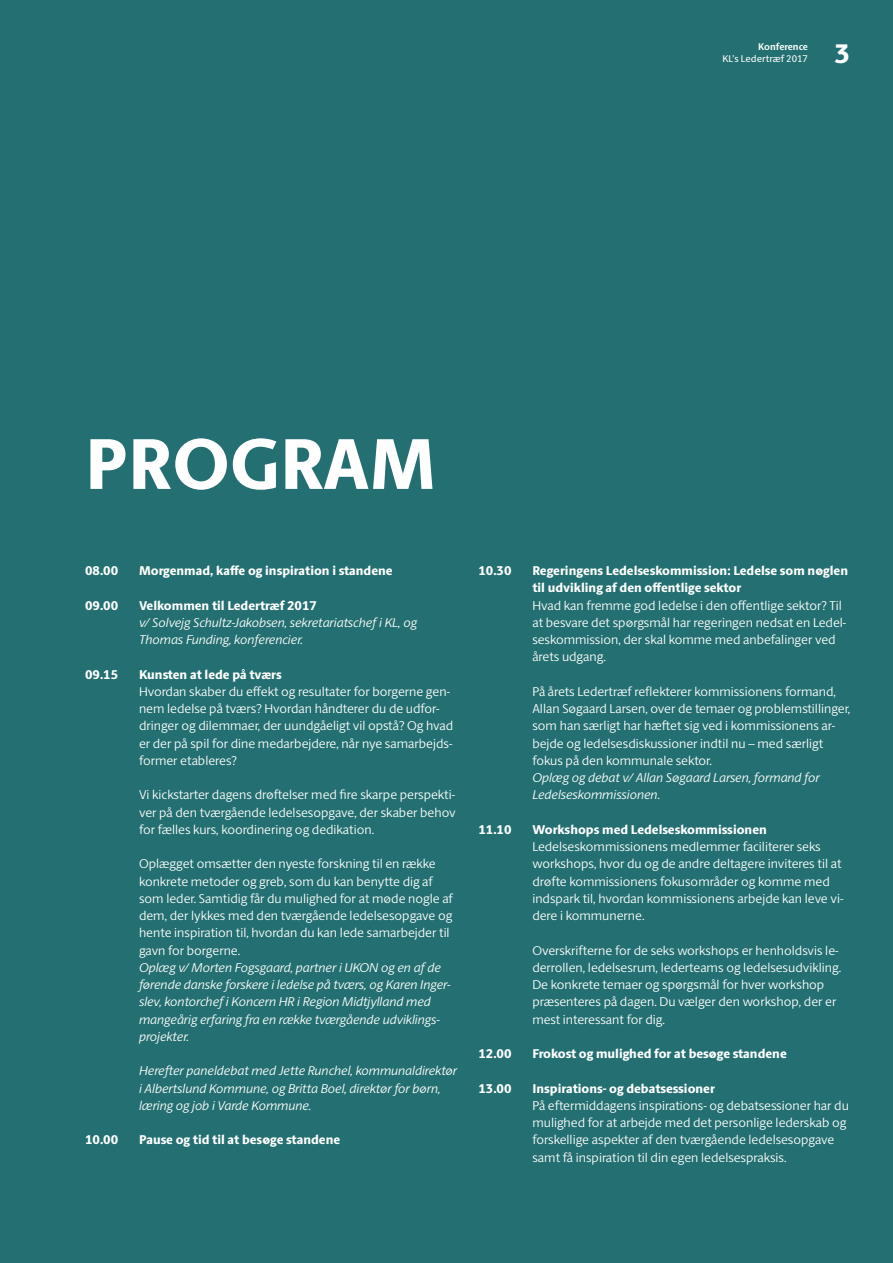
<style>
.page{position:relative;width:893px;height:1263px;background:#236f71}
.page>*{position:absolute;margin:0;border:0;box-sizing:border-box;transform-origin:0 0}
.Rubrik_1_-_SANS{font:800 72px "ID Sans";color:#fff}
.Pagina_højre{font:800 27px "ID Sans";color:#fff}
.Brødtekst_-_SANS{font:300 12.75px/17.2px "ID Sans";color:#fff}
.Brødtekst_-_SANS-2{font:italic 300 12.75px/17.2px "ID Sans";color:#fff}
.Brødtekst_-_SANS-3{font:800 12.75px/17.2px "ID Sans";color:#fff}
.Klummetitel_HØJRE{font:9.75px "ID Sans";color:#fff}
.Klummetitel_HØJRE-2{font:700 9.75px "ID Sans";color:#fff}
</style>
<div class="page">
<p class="Klummetitel_HØJRE-2" style="left:758px;top:41px;width:51px">Konference</p>
<p class="Klummetitel_HØJRE" style="left:722px;top:53px;width:87px">KL’s Ledertræf 2017</p>
<p class="Pagina_højre" style="left:835px;top:37px;width:17px">3</p>
<p class="Rubrik_1_-_SANS" style="left:85px;top:420px;width:353px">PROGRAM</p>
<p class="Brødtekst_-_SANS-3" style="left:85px;top:562px;width:35px">08.00</p>
<p class="Brødtekst_-_SANS-3" style="left:139px;top:562px;width:255px">Morgenmad, kaffe og inspiration i standene</p>
<p class="Brødtekst_-_SANS-3" style="left:85px;top:597px;width:35px">09.00</p>
<p class="Brødtekst_-_SANS-3" style="left:139px;top:597px;width:180px">Velkommen til Ledertræf 2017</p>
<p class="Brødtekst_-_SANS-2" style="left:139px;top:614px;width:279px">v/ Solvejg Schultz-Jakobsen, sekretariatschef i KL, og<br>Thomas Funding, konferencier.</p>
<p class="Brødtekst_-_SANS-3" style="left:85px;top:666px;width:35px">09.15</p>
<p class="Brødtekst_-_SANS-3" style="left:139px;top:666px;width:144px">Kunsten at lede på tværs</p>
<p class="Brødtekst_-_SANS" style="left:139px;top:683px;width:316px">Hvordan skaber du effekt og resultater for borgerne gen&shy;nem ledelse på tværs? Hvordan håndterer du de udfor&shy;dringer og dilemmaer, der uundgåeligt vil opstå? Og hvad er der på spil for dine medarbejdere, når nye samarbejds&shy;former etableres?</p>
<p class="Brødtekst_-_SANS" style="left:139px;top:786px;width:318px;text-align:justify">Vi kickstarter dagens drøftelser med fire skarpe perspekti&shy;ver på den tværgående ledelsesopgave, der skaber behov for fælles kurs, koordinering og dedikation.</p>
<p class="Brødtekst_-_SANS" style="left:139px;top:855px;width:315px">Oplægget omsætter den nyeste forskning til en række konkrete metoder og greb, som du kan benytte dig af som leder. Samtidig får du mulighed for at møde nogle af dem, der lykkes med den tværgående ledelsesopgave og hente inspiration til, hvordan du kan lede samarbejder til gavn for borgerne.</p>
<p class="Brødtekst_-_SANS-2" style="left:139px;top:959px;width:313px">Oplæg v/ Morten Fogsgaard, partner i UKON og en af de førende danske forskere i ledelse på tværs, og Karen Inger&shy;slev, kontorchef i Koncern HR i Region Midtjylland med mangeårig erfaring fra en række tværgående udviklings&shy;projekter.</p>
<p class="Brødtekst_-_SANS-2" style="left:139px;top:1062px;width:320px">Herefter paneldebat med Jette Runchel, kommunaldirektør i Albertslund Kommune, og Britta Boel, direktør for børn, læring og job i Varde Kommune.</p>
<p class="Brødtekst_-_SANS-3" style="left:85px;top:1131px;width:35px">10.00</p>
<p class="Brødtekst_-_SANS-3" style="left:139px;top:1131px;width:203px">Pause og tid til at besøge standene</p>
<p class="Brødtekst_-_SANS-3" style="left:478px;top:562px;width:35px">10.30</p>
<p class="Brødtekst_-_SANS-3" style="left:532px;top:562px;width:317px">Regeringens Ledelseskommission: Ledelse som nøglen til udvikling af den offentlige sektor</p>
<p class="Brødtekst_-_SANS" style="left:532px;top:596px;width:315px">Hvad kan fremme god ledelse i den offentlige sektor? Til at besvare det spørgsmål har regeringen nedsat en Ledel&shy;seskommission, der skal komme med anbefalinger ved årets udgang.</p>
<p class="Brødtekst_-_SANS" style="left:532px;top:683px;width:319px">På årets Ledertræf reflekterer kommissionens formand, Allan Søgaard Larsen, over de temaer og problemstillinger, som han særligt har hæftet sig ved i kommissionens ar&shy;bejde og ledelsesdiskussioner indtil nu – med særligt fokus på den kommunale sektor.</p>
<p class="Brødtekst_-_SANS-2" style="left:532px;top:769px;width:289px">Oplæg og debat v/ Allan Søgaard Larsen, formand for<br>Ledelseskommissionen.</p>
<p class="Brødtekst_-_SANS-3" style="left:478px;top:821px;width:35px">11.10</p>
<p class="Brødtekst_-_SANS-3" style="left:532px;top:821px;width:236px">Workshops med Ledelseskommissionen</p>
<p class="Brødtekst_-_SANS" style="left:532px;top:838px;width:313px">Ledelseskommissionens medlemmer faciliterer seks workshops, hvor du og de andre deltagere inviteres til at drøfte kommissionens fokusområder og komme med indspark til, hvordan kommissionens arbejde kan leve vi&shy;dere i kommunerne.</p>
<p class="Brødtekst_-_SANS" style="left:532px;top:941px;width:310px">Overskrifterne for de seks workshops er henholdsvis le&shy;derrollen, ledelsesrum, lederteams og ledelsesudvikling.<br>De konkrete temaer og spørgsmål for hver workshop præsenteres på dagen. Du vælger den workshop, der er mest interessant for dig.</p>
<p class="Brødtekst_-_SANS-3" style="left:478px;top:1045px;width:35px">12.00</p>
<p class="Brødtekst_-_SANS-3" style="left:532px;top:1045px;width:256px">Frokost og mulighed for at besøge standene</p>
<p class="Brødtekst_-_SANS-3" style="left:478px;top:1080px;width:35px">13.00</p>
<p class="Brødtekst_-_SANS-3" style="left:532px;top:1080px;width:184px">Inspirations- og debatsessioner</p>
<p class="Brødtekst_-_SANS" style="left:532px;top:1097px;width:318px">På eftermiddagens inspirations- og debatsessioner har du mulighed for at arbejde med det personlige lederskab og forskellige aspekter af den tværgående ledelsesopgave samt få inspiration til din egen ledelsespraksis.</p>
</div>
